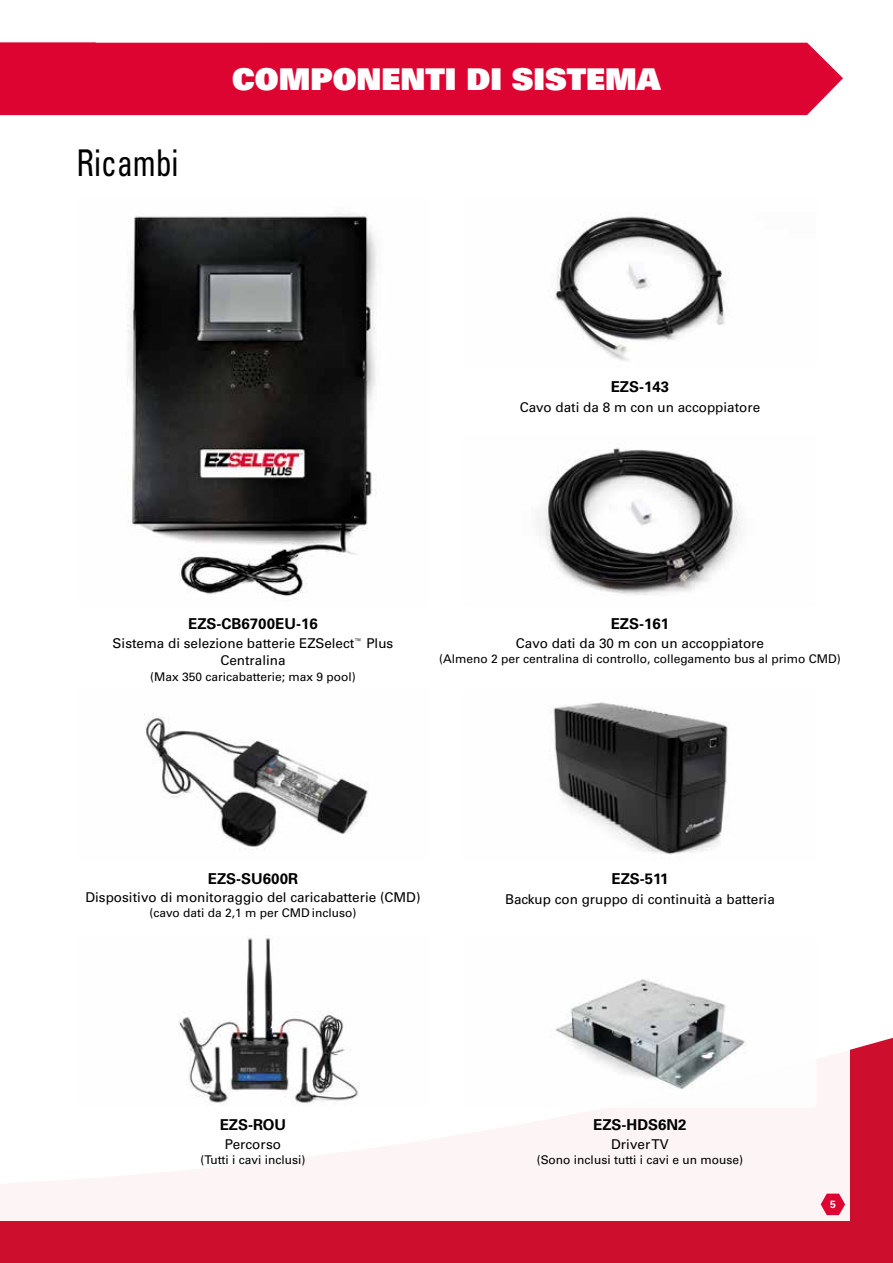
<style>
.page{position:relative;width:893px;height:1263px;background:#fff}
.page>*{position:absolute;margin:0;border:0;box-sizing:border-box;transform-origin:0 0}
.t1{font:condensed 36.9px "Univers LTCYR 57";color:#000;scale:.86 1}
.t2{font:30px "Univers LT Std X Black";color:#fff}
.t3{font:700 15px "Univers LT Std";color:#000}
.t4{font:13.5px/16.5px "Univers LT Std";color:#000;text-align:center}
.t5{font:12px "Univers LT Std";color:#000}
.t6{font:700 10.5px "Univers LT Std";color:#fff}
</style>
<div class="page">
<div style="left:0;top:1037px;width:893px;height:226px;background:#ce0e2d"></div>
<div style="left:0;top:938px;width:850px;height:282px;background:#fff"></div>
<div style="left:139px;top:43px;width:704px;height:72px;background:#dd0432"></div>
<div style="left:0;top:43px;width:139px;height:72px;background:#dd0432"></div>
<svg style="left:821px;top:1193px;width:24px;height:22px"></svg>
<img style="left:127px;top:213px;width:250px;height:386px">
<img style="left:144px;top:714px;width:224px;height:136px">
<img style="left:77px;top:936px;width:352px;height:171px">
<img style="left:548px;top:216px;width:177px;height:145px">
<img style="left:553px;top:702px;width:175px;height:157px">
<img style="left:539px;top:447px;width:200px;height:148px">
<img style="left:464px;top:978px;width:282px;height:130px">
<h1 class="t1" style="left:77px;top:140px;width:120px">Ricambi</h1>
<h2 class="t2" style="left:232px;top:60px;width:430px">COMPONENTI DI SISTEMA</h2>
<p class="t3" style="left:611px;top:378px;width:60px">EZS-143</p>
<p class="t4" style="left:520px;top:399px;width:242px">Cavo dati da 8 m con un accoppiatore</p>
<p class="t3" style="left:188px;top:615px;width:131px">EZS-CB6700EU-16</p>
<p class="t4" style="left:113px;top:635px;width:282px">Sistema di selezione batterie EZSelect<sup>™</sup> Plus<br>Centralina</p>
<p class="t5" style="left:150px;top:670px;width:207px">(Max 350 caricabatterie; max 9 pool)</p>
<p class="t3" style="left:611px;top:615px;width:60px">EZS-161</p>
<p class="t4" style="left:516px;top:635px;width:250px">Cavo dati da 30 m con un accoppiatore</p>
<p class="t5" style="left:439px;top:652px;width:403px">(Almeno 2 per centralina di controllo, collegamento bus al primo CMD)</p>
<p class="t3" style="left:208px;top:870px;width:92px">EZS-SU600R</p>
<p class="t4" style="left:85px;top:889px;width:337px">Dispositivo di monitoraggio del caricabatterie (CMD)</p>
<p class="t5" style="left:149px;top:906px;width:209px">(cavo dati da 2,1 m per CMD incluso)</p>
<p class="t3" style="left:611px;top:870px;width:58px">EZS-511</p>
<p class="t4" style="left:505px;top:890px;width:271px">Backup con gruppo di continuità a batteria</p>
<p class="t3" style="left:220px;top:1116px;width:68px">EZS-ROU</p>
<p class="t4" style="left:225px;top:1136px;width:58px">Percorso</p>
<p class="t5" style="left:200px;top:1153px;width:107px">(Tutti i cavi inclusi)</p>
<p class="t3" style="left:593px;top:1116px;width:95px">EZS-HDS6N2</p>
<p class="t4" style="left:611px;top:1136px;width:59px">Driver TV</p>
<p class="t5" style="left:537px;top:1153px;width:208px">(Sono inclusi tutti i cavi e un mouse)</p>
<p class="t6" style="left:830px;top:1198px;width:7px">5</p>
</div>
